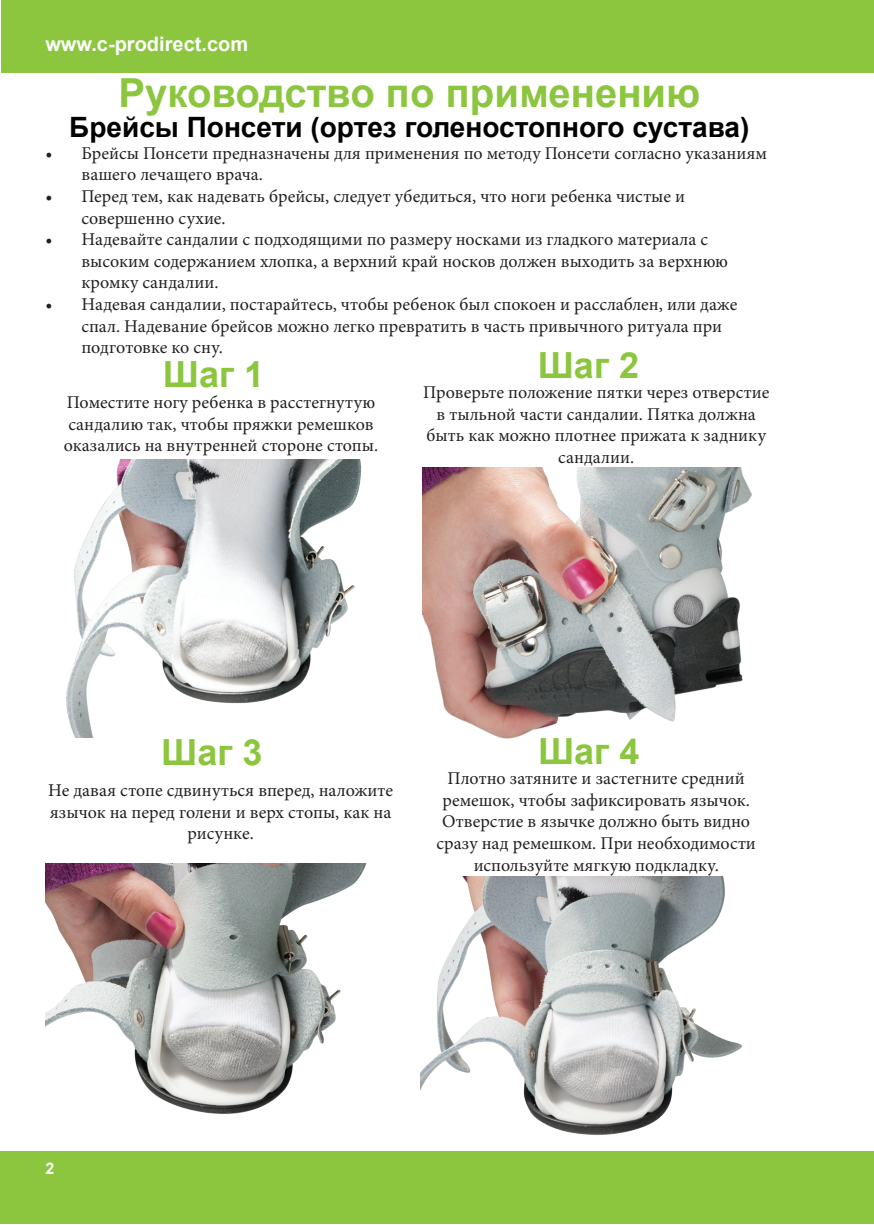
<style>
.page{position:relative;width:874px;height:1225px;background:#fff}
.page>*{position:absolute;margin:0;border:0;box-sizing:border-box;transform-origin:0 0}
.Green_Title{font:700 40px "Arial";color:#8bc63e}
.Green_Title-2{font:700 36px "Arial";color:#8bc63e}
.t1{font:700 28px "Arial";color:#000}
.t2{font:700 20px "Arial";color:#fff}
.Body_text{font:18px/21.6px "Minion Pro";color:#231f20}
.t3{font:700 16px "Arial";color:#fff}
</style>
<div class="page">
<div style="left:2px;top:0;width:871px;height:72px;background:#8bc63e"></div>
<div style="left:0;top:1151px;width:873px;height:72px;background:#8bc63e"></div>
<img style="left:66px;top:460px;width:295px;height:277px">
<img style="left:422px;top:467px;width:330px;height:272px">
<img style="left:420px;top:876px;width:322px;height:259px">
<img style="left:45px;top:863px;width:322px;height:251px">
<p class="t2" style="left:45px;top:30px;width:204px">www.c-prodirect.com</p>
<p class="Green_Title" style="left:118px;top:66px;width:583px">Руководство по применению</p>
<p class="t1" style="left:69px;top:108px;width:681px">Брейсы Понсети (ортез голеностопного сустава)</p>
<p class="Body_text" style="left:81px;top:142px;width:686px;text-indent:-36px">• Брейсы Понсети предназначены для применения по методу Понсети согласно указаниям вашего лечащего врача.</p>
<p class="Body_text" style="left:81px;top:185px;width:605px;text-indent:-36px">• Перед тем, как надевать брейсы, следует убедиться, что ноги ребенка чистые и совершенно сухие.</p>
<p class="Body_text" style="left:81px;top:229px;width:647px;text-indent:-36px">• Надевайте сандалии с подходящими по размеру носками из гладкого материала с высоким содержанием хлопка, а верхний край носков должен выходить за верхнюю кромку сандалии.</p>
<p class="Body_text" style="left:81px;top:293px;width:657px;text-indent:-36px">• Надевая сандалии, постарайтесь, чтобы ребенок был спокоен и расслаблен, или даже спал. Надевание брейсов можно легко превратить в часть привычного ритуала при подготовке ко сну.</p>
<p class="Body_text" style="left:64px;top:392px;width:316px">Поместите ногу ребенка в расстегнутую сандалию так, чтобы пряжки ремешков оказались на внутренней стороне стопы.</p>
<p class="Green_Title-2" style="left:163px;top:350px;width:103px">Шаг 1</p>
<p class="Green_Title-2" style="left:537px;top:342px;width:103px">Шаг 2</p>
<p class="Body_text" style="left:423px;top:382px;width:347px;text-align:center">Проверьте положение пятки через отверстие в тыльной части сандалии. Пятка должна быть как можно плотнее прижата к заднику сандалии.</p>
<p class="Green_Title-2" style="left:161px;top:728px;width:103px">Шаг 3</p>
<p class="Green_Title-2" style="left:537px;top:727px;width:103px">Шаг 4</p>
<p class="Body_text" style="left:48px;top:779px;width:346px;text-align:center">Не давая стопе сдвинуться вперед, наложите язычок на перед голени и верх стопы, как на рисунке.</p>
<p class="Body_text" style="left:436px;top:767px;width:321px;text-align:center">Плотно затяните и застегните средний ремешок, чтобы зафиксировать язычок.<br>Отверстие в язычке должно быть видно сразу над ремешком. При необходимости используйте мягкую подкладку.</p>
<p class="t3" style="left:45px;top:1157px;width:10px">2</p>
</div>
